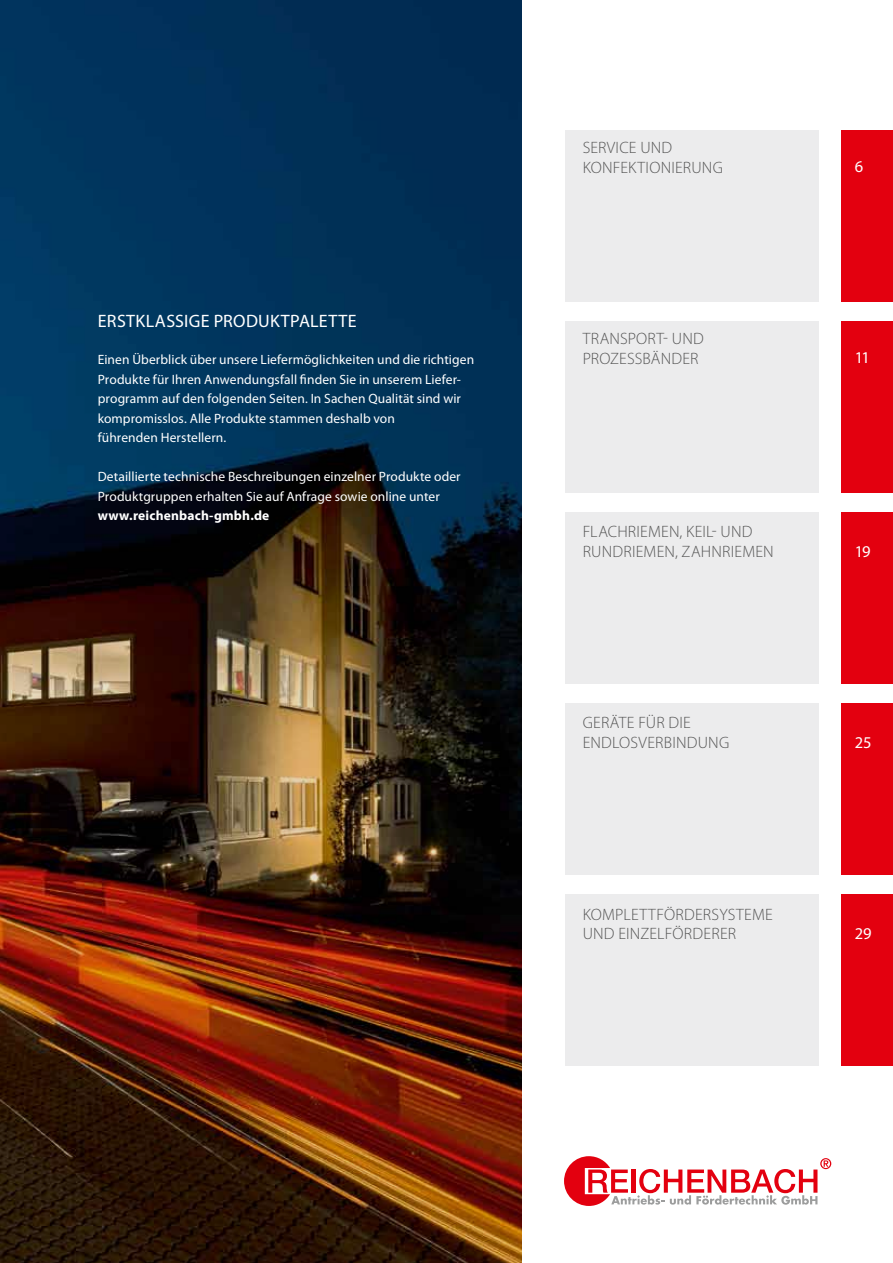
<style>
.page{position:relative;width:893px;height:1263px;background:#fff}
.page>*{position:absolute;margin:0;border:0;box-sizing:border-box;transform-origin:0 0}
.t1{font:18px "Myriad Pro";letter-spacing:.02em;color:#fff}
.t2{font:300 16.5px/19.8px "Myriad Pro";letter-spacing:.015em;color:#565656}
.t3{font:16.5px "Myriad Pro";letter-spacing:-.04em;color:#fff}
.t4{font:13.5px/19.5px "Myriad Pro";letter-spacing:.005em;color:#fff}
.t5{font:700 13.5px "Myriad Pro";letter-spacing:.01em;color:#fff}
</style>
<div class="page">
<img style="left:0;top:0;width:521px;height:1263px">
<div style="left:842px;top:321px;width:51px;height:172px;background:#e3000f"></div>
<div style="left:842px;top:130px;width:51px;height:172px;background:#e3000f"></div>
<div style="left:842px;top:512px;width:51px;height:172px;background:#e3000f"></div>
<div style="left:842px;top:703px;width:51px;height:172px;background:#e3000f"></div>
<div style="left:842px;top:894px;width:51px;height:172px;background:#e3000f"></div>
<div style="left:566px;top:321px;width:253px;height:172px;background:#ececed"></div>
<div style="left:566px;top:130px;width:253px;height:172px;background:#ececed"></div>
<div style="left:566px;top:512px;width:253px;height:172px;background:#ececed"></div>
<div style="left:566px;top:703px;width:253px;height:172px;background:#ececed"></div>
<div style="left:566px;top:894px;width:253px;height:172px;background:#ececed"></div>
<svg style="left:564px;top:1156px;width:267px;height:50px"></svg>
<h1 class="t1" style="left:98px;top:311px;width:260px">Erstklassige Produkt-palette</h1>
<p class="t4" style="left:98px;top:350px;width:378px">Einen Überblick über unsere Liefermöglichkeiten und die richtigen Produkte für Ihren Anwendungsfall finden Sie in unserem Liefer&shy;programm auf den folgenden Seiten. In Sachen Qualität sind wir kompromisslos. Alle Produkte stammen deshalb von<br>führenden Herstellern.</p>
<p class="t4" style="left:98px;top:467px;width:364px">Detaillierte technische Beschreibungen einzelner Produkte oder<br>Produktgruppen erhalten Sie auf Anfrage sowie online unter</p>
<p class="t5" style="left:98px;top:508px;width:173px">www.reichenbach-gmbh.de</p>
<p class="t2" style="left:583px;top:138px;width:142px">SERVICE U ND<br>KONFEKTIONIERU NG</p>
<p class="t2" style="left:583px;top:329px;width:121px">TRANSPORT- UND<br>PROZESSBÄNDER</p>
<p class="t2" style="left:583px;top:522px;width:193px">FLACH RIEMEN, KEIL- U ND<br>RU NDRIEMEN, ZAH NRIEMEN</p>
<p class="t2" style="left:583px;top:713px;width:148px">GERÄTE FÜR DIE<br>ENDLOSVERBINDU NG</p>
<p class="t2" style="left:583px;top:904px;width:192px">KOMPLETTFÖRDERSYSTEME<br>UND EINZELFÖRDERER</p>
<p class="t3" style="left:855px;top:158px;width:10px">6</p>
<p class="t3" style="left:855px;top:349px;width:17px">11</p>
<p class="t3" style="left:855px;top:543px;width:17px">19</p>
<p class="t3" style="left:855px;top:734px;width:18px">25</p>
<p class="t3" style="left:855px;top:925px;width:18px">29</p>
</div>
